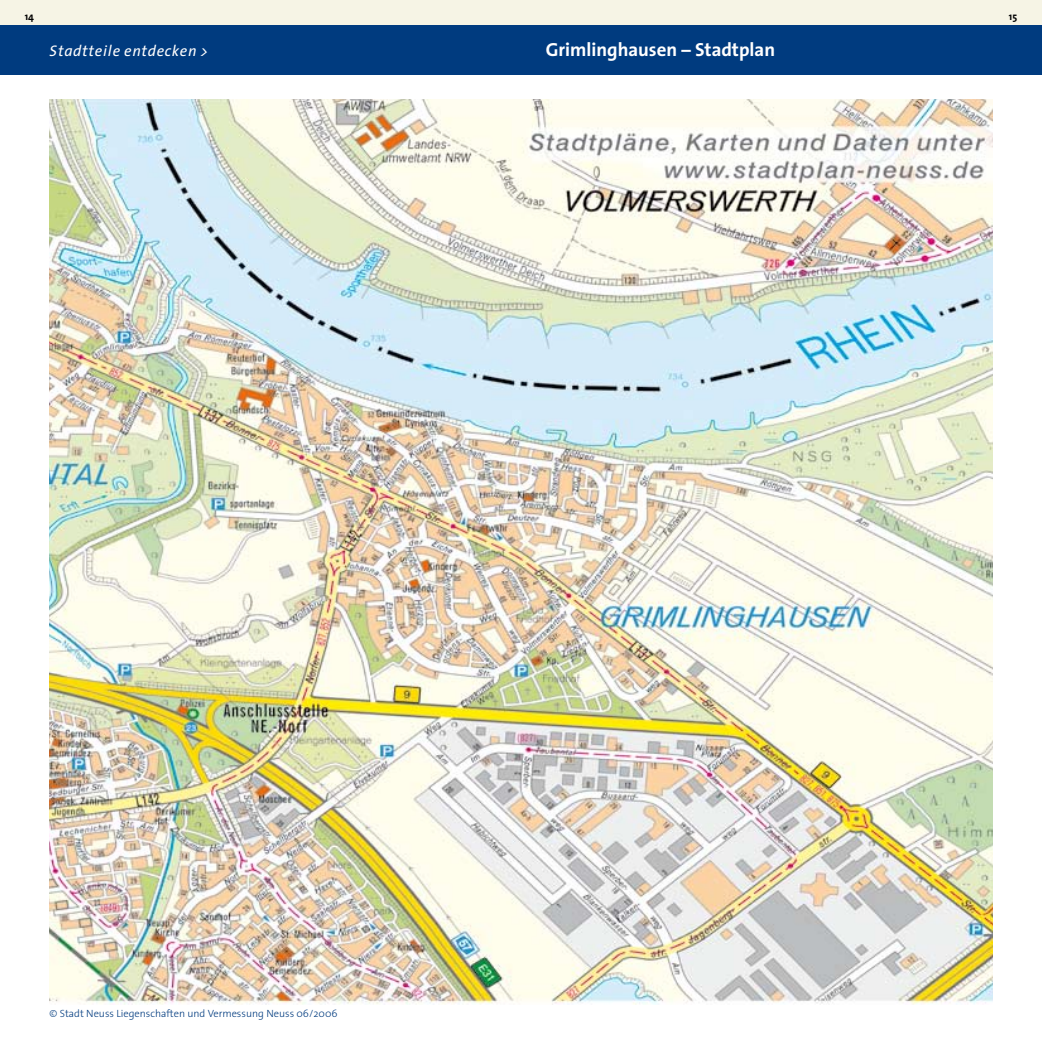
<style>
.page{position:relative;width:1042px;height:1042px;background:#fff}
.page>*{position:absolute;margin:0;border:0;box-sizing:border-box;transform-origin:0 0}
.t1{font:700 18.9px "Thesis Sans";color:#fff}
.t2{font:italic 15.4px "Thesis Sans";color:#fff}
.t3{font:300 10.5px "Thesis Sans";color:#003b7f}
.t4{font:700 10.5px "Thesis Sans";color:#000}
</style>
<div class="page">
<div style="left:0;top:0;width:521px;height:25px;background:#f6f4e5"></div>
<div style="left:0;top:25px;width:521px;height:49px;background:#003b7f"></div>
<div style="left:521px;top:0;width:521px;height:25px;background:#f6f4e5"></div>
<div style="left:521px;top:25px;width:521px;height:49px;background:#003b7f"></div>
<img style="left:50px;top:99px;width:942px;height:905px">
<p class="t4" style="left:25px;top:10px;width:7px">14</p>
<h2 class="t2" style="left:50px;top:43px;width:160px">Stadtteile entdecken &gt;</h2>
<h1 class="t1" style="left:546px;top:39px;width:231px">Grimlinghausen – Stadtplan</h1>
<p class="t4" style="left:1009px;top:10px;width:7px">15</p>
<p class="t3" style="left:50px;top:1008px;width:289px">© Stadt Neuss Liegenschaften und Vermessung Neuss 06/2006</p>
</div>
